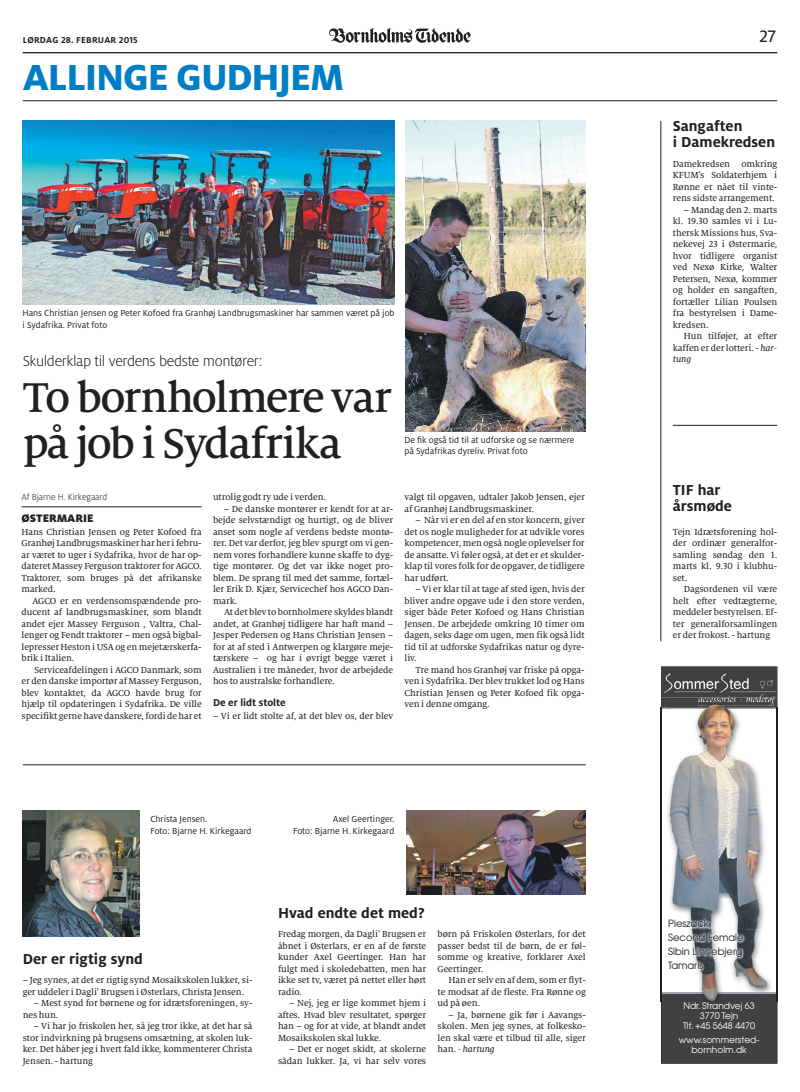
<style>
.page{position:relative;width:800px;height:1092px;background:#fff}
.page>*{position:absolute;margin:0;border:0;box-sizing:border-box;transform-origin:0 0}
.t1{font:500 46px/46px "Milo Serif OT";letter-spacing:-.035em;color:#231f20}
.t2{font:800 40.1px "Milo OT";letter-spacing:-.03em;color:#007ec5}
.t3{font:18.4px "Milo OT Text";color:#231f20}
.t4{font:700 16px/16px "Milo OT";color:#231f20}
.t5{font:300 16px "Milo OT";letter-spacing:-.025em;color:#231f20}
.t6{font:900 12px "Milo OT";color:#231f20}
.t7{font:700 11px "Milo OT";letter-spacing:-.005em;color:#231f20}
.t8{font:10px/14px "Avant Garde";letter-spacing:-.005em;color:#231f20}
.t9{font:9.7px/11.5px "Milo Serif OT Text";letter-spacing:-.01em;color:#231f20;text-align:justify}
.t10{font:9.7px/11.5px "Milo OT";letter-spacing:-.005em;color:#231f20}
.t11{font:300 9.7px "Milo OT";letter-spacing:-.01em;color:#231f20}
.t12{font:9.7px "Milo Serif OT Text Ita";letter-spacing:-.01em;color:#231f20}
.t13{font:700 9.5px "Milo OT";letter-spacing:.02em;color:#231f20}
.t14{font:9px/10px "Avant Garde";color:#fff;text-align:center}
.s1{font-family:"Milo Serif OT Text"}
.s2{font-family:"Milo Serif OT Text Ita"}
</style>
<div class="page">
<svg style="left:329px;top:28px;width:142px;height:15px"></svg>
<hr style="left:23px;top:52px;width:754px;height:1px;background:#231f20">
<hr style="left:23px;top:100px;width:754px;height:1px;background:#231f20">
<hr style="left:660px;top:121px;width:1px;height:520px;background:#231f20">
<hr style="left:672px;top:425px;width:105px;height:1px;background:#231f20">
<hr style="left:22px;top:506px;width:180px;height:1px;background:#231f20">
<img style="left:23px;top:121px;width:371px;height:184px">
<img style="left:405px;top:121px;width:180px;height:310px">
<img style="left:23px;top:810px;width:116px;height:126px">
<img style="left:406px;top:810px;width:179px;height:84px">
<hr style="left:23px;top:764px;width:562px;height:1px;background:#231f20">
<div style="left:660px;top:1000px;width:117px;height:63px;background:#404142"></div>
<img style="left:661px;top:666px;width:116px;height:41px">
<img style="left:660px;top:708px;width:5px;height:284px">
<svg style="left:660px;top:992px;width:5px;height:8px"></svg>
<img style="left:773px;top:708px;width:4px;height:284px">
<svg style="left:773px;top:992px;width:4px;height:8px"></svg>
<img style="left:697px;top:697px;width:77px;height:8px">
<img style="left:665px;top:702px;width:108px;height:227px">
<img style="left:737px;top:929px;width:35px;height:63px">
<img style="left:697px;top:971px;width:40px;height:21px">
<img style="left:665px;top:992px;width:108px;height:8px">
<img style="left:697px;top:702px;width:76px;height:3px">
<img style="left:665px;top:917px;width:80px;height:54px">
<p class="t13" style="left:23px;top:34px;width:116px">LØRDAG 28. FEBRUAR 2015</p>
<h3 class="t3" style="left:758px;top:26px;width:20px">27</h3>
<h2 class="t2" style="left:23px;top:54px;width:323px">ALLINGE GUDHJEM</h2>
<p class="t10" style="left:22px;top:307px;width:373px">Hans Christian Jensen og Peter Kofoed fra Granhøj Landbrugsmaskiner har sammen været på job i Sydafrika. Privat foto</p>
<h3 class="t5" style="left:23px;top:352px;width:241px">Skulderklap til verdens bedste montører:</h3>
<h1 class="t1" style="left:23px;top:375px;width:370px">To bornholmere var på job i Sydafrika</h1>
<p class="t10" style="left:404px;top:434px;width:171px">De fik også tid til at udforske og se nærmere på Sydafrikas dyreliv. Privat foto</p>
<p class="t11" style="left:22px;top:492px;width:87px">Af Bjarne H. Kirkegaard</p>
<p class="t6" style="left:22px;top:511px;width:73px">ØSTERMARIE</p>
<p class="t9" style="left:22px;top:526px;width:182px">Hans Christian Jensen og Peter Kofoed fra Granhøj Landbrugsmaskiner har her i febru&shy;ar været to uger i Sydafrika, hvor de har op&shy;dateret Massey Ferguson traktorer for AGCO.<br>Traktorer, som bruges på det afrikanske marked.</p>
<p class="t9" style="left:22px;top:595px;width:182px;text-indent:11px">AGCO er en verdensomspændende pro&shy;ducent af landbrugsmaskiner, som blandt andet ejer Massey Ferguson , Valtra, Chal&shy;lenger og Fendt traktorer – men også bigbal&shy;lepresser Heston i USA og en mejetærskerfa&shy;brik i Italien.</p>
<p class="t9" style="left:22px;top:664px;width:182px;text-indent:13px">Serviceafdelingen i AGCO Danmark, som er den danske importør af Massey Ferguson, blev kontaktet, da AGCO havde brug for hjælp til opdateringen i Sydafrika. De ville specifikt gerne have danskere, fordi de har et</p>
<p class="t9" style="left:213px;top:491px;width:115px">utrolig godt ry ude i verden.</p>
<p class="t9" style="left:213px;top:503px;width:182px;text-indent:11px">– De danske montører er kendt for at ar&shy;bejde selvstændigt og hurtigt, og de bliver anset som nogle af verdens bedste montø&shy;rer. Det var derfor, jeg blev spurgt om vi gen&shy;nem vores forhandlere kunne skaffe to dyg&shy;tige montører. Og det var ikke noget pro&shy;blem. De sprang til med det samme, fortæl&shy;ler Erik D. Kjær, Servicechef hos AGCO Dan&shy;mark.</p>
<p class="t9" style="left:213px;top:606px;width:182px;text-indent:11px">At det blev to bornholmere skyldes blandt andet, at Granhøj tidligere har haft mand – Jesper Pedersen og Hans Christian Jensen – for at af sted i Antwerpen og klargøre meje&shy;tærskere – og har i øvrigt begge været i Australien i tre måneder, hvor de arbejdede hos to australske forhandlere.</p>
<p class="t7" style="left:213px;top:696px;width:74px">De er lidt stolte</p>
<p class="t9" style="left:213px;top:710px;width:181px">– Vi er lidt stolte af, at det blev os, der blev</p>
<p class="t9" style="left:404px;top:491px;width:182px">valgt til opgaven, udtaler Jakob Jensen, ejer af Granhøj Landbrugsmaskiner.</p>
<p class="t9" style="left:404px;top:514px;width:182px;text-indent:11px">– Når vi er en del af en stor koncern, giver det os nogle muligheder for at udvikle vores kompetencer, men også nogle oplevelser for de ansatte. Vi føler også, at det er et skulder&shy;klap til vores folk for de opgaver, de tidligere har udført.</p>
<p class="t9" style="left:404px;top:583px;width:182px;text-indent:11px">– Vi er klar til at tage af sted igen, hvis der bliver andre opgave ude i den store verden, siger både Peter Kofoed og Hans Christian Jensen. De arbejdede omkring 10 timer om dagen, seks dage om ugen, men fik også lidt tid til at udforske Sydafrikas natur og dyre&shy;liv.</p>
<p class="t9" style="left:404px;top:664px;width:182px;text-indent:11px">Tre mand hos Granhøj var friske på opga&shy;ven i Sydafrika. Der blev trukket lod og Hans Christian Jensen og Peter Kofoed fik opga&shy;ven i denne omgang.</p>
<p class="t10" style="left:150px;top:813px;width:103px">Christa Jensen.<br>Foto: Bjarne H. Kirkegaard</p>
<p class="t10" style="left:293px;top:813px;width:103px;text-align:right">Axel Geertinger.<br>Foto: Bjarne H. Kirkegaard</p>
<h3 class="t4" style="left:23px;top:950px;width:122px">Der er rigtig synd</h3>
<p class="t9" style="left:23px;top:974px;width:231px">– Jeg synes, at det er rigtig synd Mosaikskolen lukker, si&shy;ger uddeler i Dagli’ Brugsen i Østerlars, Christa Jensen.</p>
<p class="t9" style="left:23px;top:997px;width:231px;text-indent:11px">– Mest synd for børnene og for idrætsforeningen, sy&shy;nes hun.</p>
<p class="t9" style="left:23px;top:1020px;width:231px;text-indent:11px">– Vi har jo friskolen her, så jeg tror ikke, at det har så stor indvirkning på brugsens omsætning, at skolen luk&shy;ker. Det håber jeg i hvert fald ikke, kommenterer Christa Jensen. - hartung</p>
<h3 class="t4" style="left:278px;top:905px;width:148px">Hvad endte det med?</h3>
<p class="t9" style="left:278px;top:928px;width:150px">Fredag morgen, da Dagli’ Brugsen er åbnet i Østerlars, er en af de første kunder Axel Geertinger. Han har fulgt med i skoledebatten, men har ikke set tv, været på nettet eller hørt radio.</p>
<p class="t9" style="left:278px;top:997px;width:150px;text-indent:11px">– Nej, jeg er lige kommet hjem i aftes. Hvad blev resultatet, spørger han – og for at vide, at blandt andet Mosaikskolen skal lukke.</p>
<p class="t9" style="left:278px;top:1043px;width:150px;text-align:right">– Det er noget skidt, at skolerne sådan lukker. Ja, vi har selv vores</p>
<p class="t9" style="left:437px;top:928px;width:150px">børn på Friskolen Østerlars, for det passer bedst til de børn, de er føl&shy;somme og kreative, forklarer Axel Geertinger.</p>
<p class="t9" style="left:437px;top:974px;width:150px;text-indent:11px">Han er selv en af dem, som er flyt&shy;te modsat af de fleste. Fra Rønne og ud på øen.</p>
<p class="t9" style="left:437px;top:1008px;width:150px;text-indent:11px">– Ja, børnene gik før i Aavangs&shy;skolen. Men jeg synes, at folkesko&shy;len skal være et tilbud til alle, siger</p>
<p class="t12" style="left:437px;top:1043px;width:59px"><span class="s1">han.</span> - hartung</p>
<h3 class="t4" style="left:672px;top:118px;width:104px">Sangaften<br>i Damekredsen</h3>
<p class="t9" style="left:672px;top:158px;width:106px">Damekredsen omkring KFUM’s Soldaterhjem i Rønne er nået til vinte&shy;rens sidste arrangement.</p>
<p class="t9" style="left:672px;top:204px;width:106px;text-indent:11px">– Mandag den 2. marts kl. 19.30 samles vi i Lu&shy;thersk Missions hus, Sva&shy;nekevej 23 i Østermarie, hvor tidligere organist ved Nexø Kirke, Walter Petersen, Nexø, kommer og holder en sangaften, fortæller Lilian Poulsen fra bestyrelsen i Dame&shy;kredsen.</p>
<p class="t9" style="left:672px;top:330px;width:106px;text-align:right">Hun tilføjer, at efter kaffen er der lotteri. - <span class="s2">har-</span></p>
<p class="t12" style="left:672px;top:354px;width:20px">tung</p>
<h3 class="t4" style="left:672px;top:482px;width:61px">TIF har årsmøde</h3>
<p class="t9" style="left:672px;top:526px;width:106px">Tejn Idrætsforening hol&shy;der ordinær generalfor&shy;samling søndag den 1. marts kl. 9.30 i klubhu&shy;set.</p>
<p class="t9" style="left:672px;top:583px;width:106px;text-indent:11px">Dagsordenen vil være helt efter vedtægterne, meddeler bestyrelsen. Ef&shy;ter generalforsamlingen er der frokost. - hartung</p>
<p class="t8" style="left:668px;top:916px;width:77px">Pieszack,<br>Second Female<br>Sibin Linnebjerg<br>Tamaris</p>
<p class="t14" style="left:683px;top:1000px;width:73px">Ndr. Strandvej 63<br>3770 Tejn<br>Tlf. +45 5648 4470</p>
<p class="t14" style="left:678px;top:1034px;width:82px">www.sommersted&shy;bornholm.dk</p>
</div>
